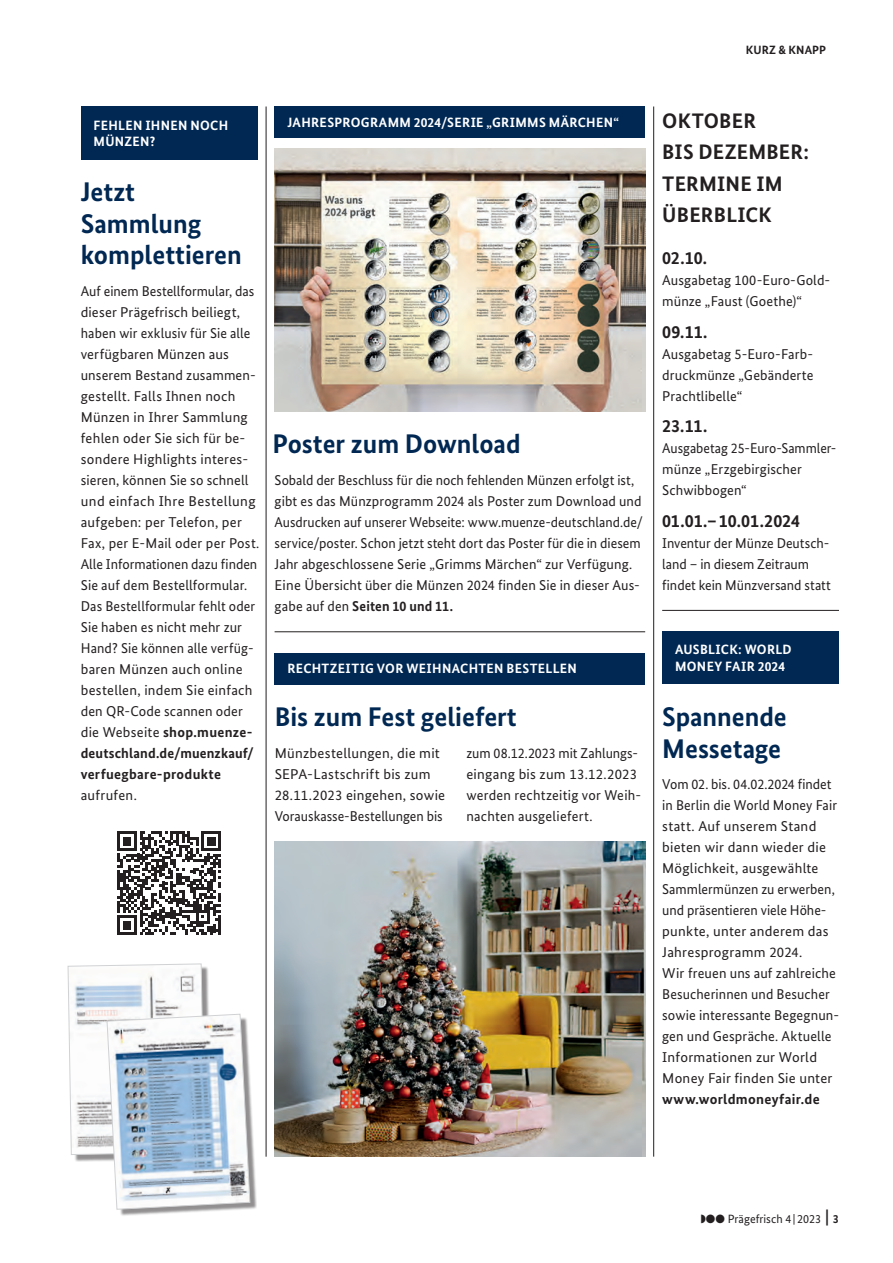
<style>
.page{position:relative;width:893px;height:1263px;background:#fff}
.page>*{position:absolute;margin:0;border:0;box-sizing:border-box;transform-origin:0 0}
.t1{font:700 27px/31.5px "Bundes Sans";color:#002853}
.t2{font:700 21px/31.5px "Bundes Sans";letter-spacing:.01em;color:#231f20}
.t3{font:700 18px "Bundes Sans";letter-spacing:-.01em;color:#231f20}
.t4{font:14.25px/21px "Bundes Sans";letter-spacing:.01em;color:#231f20}
.t5{font:700 14.25px "Bundes Sans";letter-spacing:.02em;color:#231f20}
.t6{font:700 13.5px/16.2px "Bundes Sans";letter-spacing:.025em;color:#fff}
.t7{font:12px "Bundes Sans";color:#231f20}
.t8{font:700 12px "Bundes Sans";letter-spacing:.01em;color:#231f20}
.s1{font-weight:700}
.s2{font-weight:500;font-size:18px}
</style>
<div class="page">
<hr style="left:266px;top:107px;width:1px;height:1050px;background:#231f20">
<div style="left:81px;top:107px;width:177px;height:53px;background:#002853"></div>
<hr style="left:653px;top:107px;width:1px;height:1050px;background:#231f20">
<div style="left:662px;top:632px;width:177px;height:52px;background:#002853"></div>
<div style="left:275px;top:106px;width:370px;height:32px;background:#002853"></div>
<div style="left:275px;top:652px;width:370px;height:32px;background:#002853"></div>
<img style="left:275px;top:842px;width:370px;height:315px">
<hr style="left:275px;top:631px;width:370px;height:1px;background:#231f20">
<hr style="left:662px;top:610px;width:177px;height:1px;background:#231f20">
<div style="left:110px;top:1017px;width:147px;height:200px;background:#231f20;opacity:.5"></div>
<svg style="left:68px;top:963px;width:182px;height:246px"></svg>
<svg style="left:117px;top:831px;width:104px;height:104px"></svg>
<hr style="left:218px;top:915px;width:3px;height:20px;background:#231f20">
<img style="left:275px;top:148px;width:370px;height:263px">
<p class="t8" style="left:746px;top:43px;width:82px">KURZ &amp; KNAPP</p>
<p class="t6" style="left:94px;top:117px;width:136px">FEHLEN IHNEN NOCH<br>MÜNZEN?</p>
<h1 class="t1" style="left:81px;top:176px;width:163px">Jetzt<br>Sammlung komplettieren</h1>
<p class="t4" style="left:81px;top:280px;width:180px">Auf einem Bestellformular, das dieser Prägefrisch beiliegt, haben wir exklusiv für Sie alle verfügbaren Münzen aus unserem Bestand zusammen&shy;gestellt. Falls Ihnen noch<br>Münzen in Ihrer Sammlung fehlen oder Sie sich für be&shy;sondere Highlights interes&shy;sieren, können Sie so schnell und einfach Ihre Bestellung aufgeben: per Telefon, per<br>Fax, per E-Mail oder per Post.<br>Alle Informationen dazu finden<br>Sie auf dem Bestellformular.<br>Das Bestellformular fehlt oder<br>Sie haben es nicht mehr zur<br>Hand? Sie können alle verfüg&shy;baren Münzen auch online bestellen, indem Sie einfach den QR-Code scannen oder die Webseite <span class="s1">shop.muenze&shy;deutschland.de/muenzkauf/ verfuegbare-produkte</span></p>
<p class="t4" style="left:81px;top:784px;width:58px">aufrufen.</p>
<p class="t6" style="left:287px;top:114px;width:333px">JAHRESPROGRAMM 2024/SERIE „GRIMMS MÄRCHEN“</p>
<h1 class="t1" style="left:272px;top:428px;width:250px">Poster zum Download</h1>
<p class="t4" style="left:275px;top:469px;width:370px">Sobald der Beschluss für die noch fehlenden Münzen erfolgt ist, gibt es das Münzprogramm 2024 als Poster zum Download und Ausdrucken auf unserer Webseite: www.muenze-deutschland.de/ service/poster. Schon jetzt steht dort das Poster für die in diesem Jahr abgeschlossene Serie „Grimms Märchen“ zur Verfügung.<br>Eine Übersicht über die Münzen 2024 finden Sie in dieser Aus&shy;gabe auf den <span class="s1">Seiten 10 und 11.</span></p>
<p class="t6" style="left:287px;top:660px;width:291px">RECHTZEITIG VOR WEIHNACHTEN BESTELLEN</p>
<h2 class="t2" style="left:662px;top:104px;width:148px">OKTOBER<br>BIS DEZEMBER:<br>TERMINE IM<br>ÜBERBLICK</h2>
<p class="t3" style="left:662px;top:247px;width:46px">02.10.</p>
<p class="t4" style="left:662px;top:269px;width:170px">Ausgabetag 100-Euro-Gold&shy;münze „Faust (Goethe)“</p>
<p class="t3" style="left:662px;top:320px;width:47px">09.11.</p>
<p class="t4" style="left:662px;top:343px;width:153px;text-align:justify">Ausgabetag 5-Euro-Farb&shy;druckmünze „Gebänderte Prachtlibelle“</p>
<p class="t3" style="left:662px;top:415px;width:47px">23.11.</p>
<p class="t4" style="left:662px;top:437px;width:174px">Ausgabetag 25-Euro-Sammler&shy;münze „Erzgebirgischer<br>Schwibbogen“</p>
<p class="t3" style="left:662px;top:509px;width:139px">01.01.–10.01.2024</p>
<p class="t4" style="left:662px;top:532px;width:170px">Inventur der Münze Deutsch&shy;land – in diesem Zeitraum findet kein Münzversand statt</p>
<p class="t6" style="left:675px;top:641px;width:118px">AUSBLICK: WORLD<br>MONEY FAIR 2024</p>
<h1 class="t1" style="left:275px;top:701px;width:244px">Bis zum Fest geliefert</h1>
<h1 class="t1" style="left:662px;top:701px;width:126px">Spannende<br>Messetage</h1>
<p class="t4" style="left:662px;top:773px;width:179px">Vom 02. bis. 04.02.2024 findet in Berlin die World Money Fair statt. Auf unserem Stand bieten wir dann wieder die<br>Möglichkeit, ausgewählte<br>Sammlermünzen zu erwerben, und präsentieren viele Höhe&shy;punkte, unter anderem das<br>Jahresprogramm 2024.<br>Wir freuen uns auf zahlreiche<br>Besucherinnen und Besucher sowie interessante Begegnun&shy;gen und Gespräche. Aktuelle<br>Informationen zur World<br>Money Fair finden Sie unter</p>
<p class="t5" style="left:662px;top:1090px;width:159px">www.worldmoneyfair.de</p>
<p class="t4" style="left:275px;top:742px;width:172px">Münzbestellungen, die mit<br>SEPA-Lastschrift bis zum<br>28.11.2023 eingehen, sowie<br>Vorauskasse-Bestellungen bis</p>
<p class="t4" style="left:466px;top:742px;width:176px">zum 08.12.2023 mit Zahlungs&shy;eingang bis zum 13.12.2023 werden rechtzeitig vor Weih&shy;nachten ausgeliefert.</p>
<p class="t7" style="left:701px;top:1212px;width:140px">◗●● Prägefrisch 4 | 2023 <span class="s2">|</span> <span class="s1">3</span></p>
</div>
